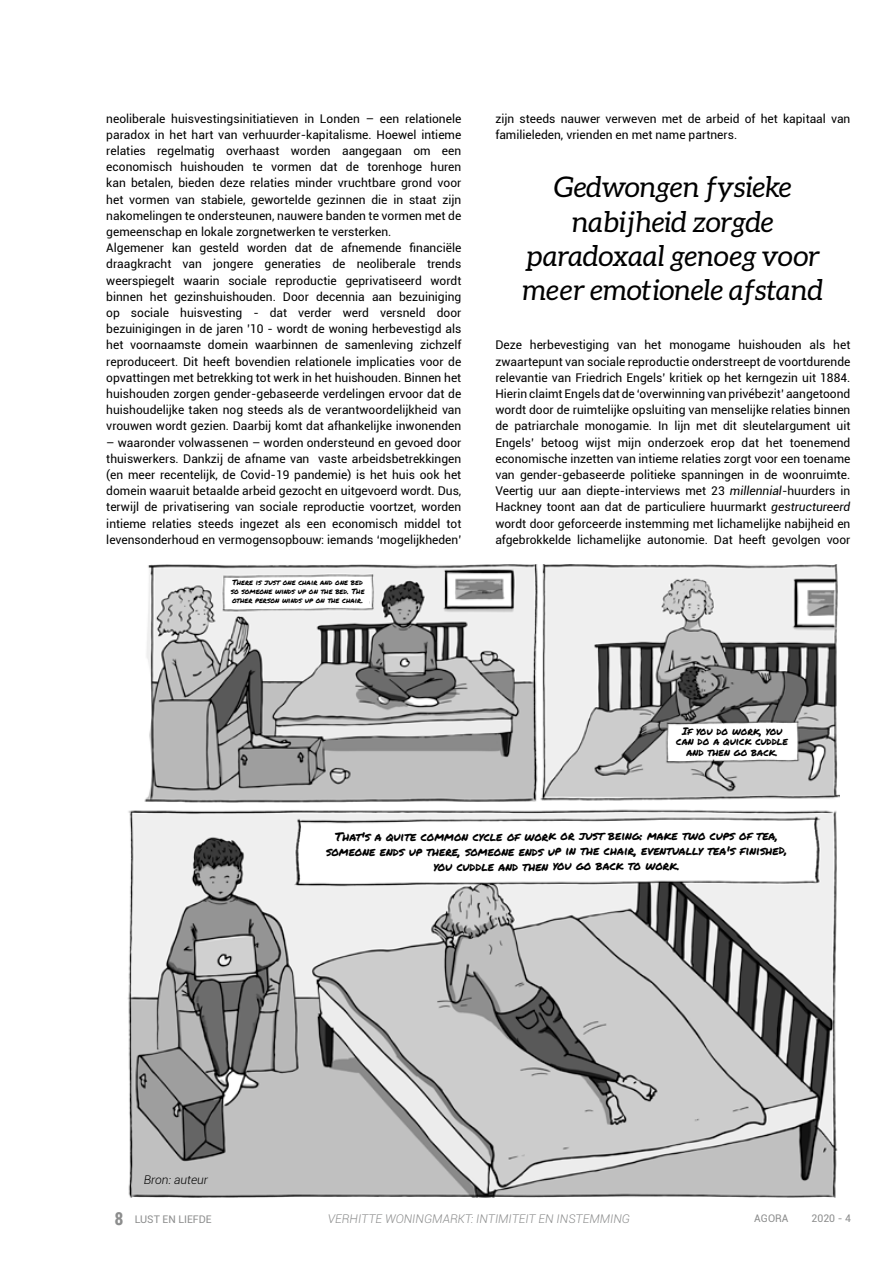
<style>
.page{position:relative;width:893px;height:1263px;background:#fff}
.page>*{position:absolute;margin:0;border:0;box-sizing:border-box;transform-origin:0 0}
.t1{font:italic 28.5px/34.2px "Aleo";color:#000;text-align:center}
.t2{font:12px/16.2px "Roboto";color:#000}
.t3{font:12px/15px "Permanent Marker";color:#000;text-align:center}
.t4{font:italic 300 12px "Roboto";color:#8c8d8d}
.t5{font:italic 300 12px "Roboto";color:#000}
.t6{font:10.5px/10.5px "Permanent Marker";color:#000;text-align:center}
.t7{font:10.5px "Roboto";color:#8c8d8d}
.t8{font:7.5px/9px "Permanent Marker";color:#000}
.s1{font-style:italic}
.s2{font-family:"Roboto Condensed";font-weight:700;font-size:18px}
</style>
<div class="page">
<img style="left:128px;top:565px;width:712px;height:632px">
<svg style="left:305px;top:825px;width:503px;height:54px"></svg>
<div style="left:226px;top:581px;width:143px;height:26px;background:#fff"></div>
<div style="left:670px;top:727px;width:124px;height:30px;background:#fff"></div>
<p class="t2" style="left:106px;top:110px;width:357px">neoliberale huisvestingsinitiatieven in Londen – een relationele paradox in het hart van verhuurder-kapitalisme. Hoewel intieme relaties regelmatig overhaast worden aangegaan om een economisch huishouden te vormen dat de torenhoge huren kan betalen, bieden deze relaties minder vruchtbare grond voor het vormen van stabiele, gewortelde gezinnen die in staat zijn nakomelingen te ondersteunen, nauwere banden te vormen met de gemeenschap en lokale zorgnetwerken te versterken.<br>Algemener kan gesteld worden dat de afnemende financiële draagkracht van jongere generaties de neoliberale trends weerspiegelt waarin sociale reproductie geprivatiseerd wordt binnen het gezinshuishouden. Door decennia aan bezuiniging op sociale huisvesting - dat verder werd versneld door bezuinigingen in de jaren ’10 - wordt de woning herbevestigd als het voornaamste domein waarbinnen de samenleving zichzelf reproduceert. Dit heeft bovendien relationele implicaties voor de opvattingen met betrekking tot werk in het huishouden. Binnen het huishouden zorgen gender-gebaseerde verdelingen ervoor dat de huishoudelijke taken nog steeds als de verantwoordelijkheid van vrouwen wordt gezien. Daarbij komt dat afhankelijke inwonenden</p>
<p class="t2" style="left:106px;top:434px;width:357px;text-align:justify">– waaronder volwassenen – worden ondersteund en gevoed door thuiswerkers. Dankzij de afname van vaste arbeidsbetrekkingen (en meer recentelijk, de Covid-19 pandemie) is het huis ook het domein waaruit betaalde arbeid gezocht en uitgevoerd wordt. Dus, terwijl de privatisering van sociale reproductie voortzet, worden intieme relaties steeds ingezet als een economisch middel tot levensonderhoud en vermogensopbouw: iemands ‘mogelijkheden’</p>
<p class="t8" style="left:231px;top:578px;width:135px">There is just one chair and one bed so someone winds up on the bed. The other person winds up on the chair.</p>
<p class="t2" style="left:495px;top:110px;width:357px">zijn steeds nauwer verweven met de arbeid of het kapitaal van familieleden, vrienden en met name partners.</p>
<h1 class="t1" style="left:523px;top:170px;width:302px">Gedwongen fysieke nabijheid zorgde paradoxaal genoeg voor meer emotionele afstand</h1>
<p class="t2" style="left:495px;top:336px;width:357px;text-align:justify">Deze herbevestiging van het monogame huishouden als het zwaartepunt van sociale reproductie onderstreept de voortdurende relevantie van Friedrich Engels’ kritiek op het kerngezin uit 1884.<br>Hierin claimt Engels dat de ‘overwinning van privébezit’ aangetoond wordt door de ruimtelijke opsluiting van menselijke relaties binnen de patriarchale monogamie. In lijn met dit sleutelargument uit Engels’ betoog wijst mijn onderzoek erop dat het toenemend economische inzetten van intieme relaties zorgt voor een toename van gender-gebaseerde politieke spanningen in de woonruimte.<br>Veertig uur aan diepte-interviews met 23 <span class="s1">millennial</span>-huurders in Hackney toont aan dat de particuliere huurmarkt <span class="s1">gestructureerd </span>wordt door geforceerde instemming met lichamelijke nabijheid en afgebrokkelde lichamelijke autonomie. Dat heeft gevolgen voor</p>
<p class="t6" style="left:676px;top:725px;width:113px">If you do work, you can do a quick cuddle and then go back.</p>
<p class="t3" style="left:326px;top:828px;width:463px">That's a quite common cycle of work or just being: make two cups of tea, someone ends up there, someone ends up in the chair, eventually tea's finished, you cuddle and then you go back to work.</p>
<p class="t5" style="left:144px;top:1171px;width:66px">Bron: auteur</p>
<p class="t7" style="left:115px;top:1211px;width:99px"><span class="s2">8</span> LUST EN LIEFDE</p>
<p class="t4" style="left:328px;top:1210px;width:304px">VERHITTE WONINGMARKT: INTIMITEIT EN INSTEMMING</p>
<p class="t7" style="left:754px;top:1211px;width:36px">AGORA</p>
<p class="t7" style="left:811px;top:1211px;width:41px">2020 - 4</p>
</div>
